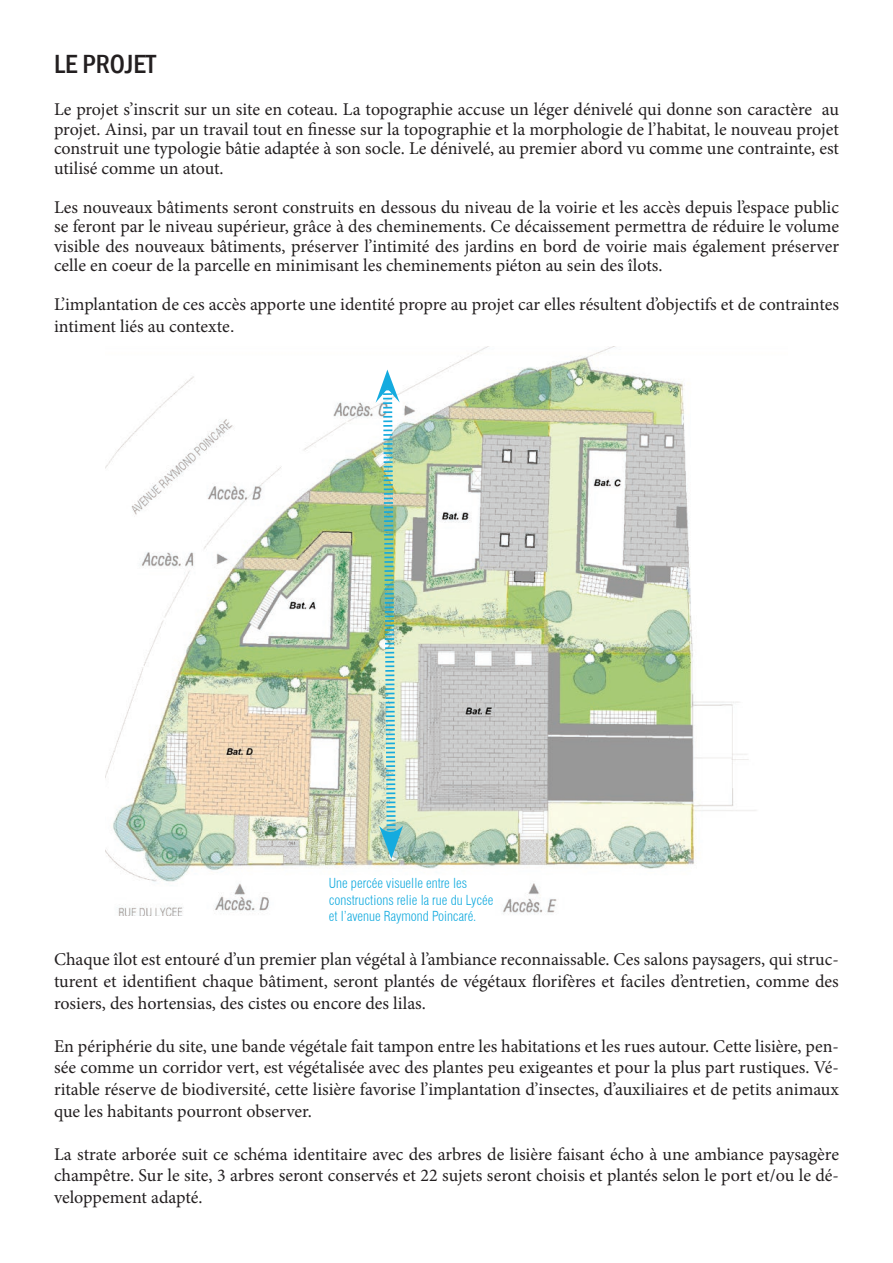
<style>
.page{position:relative;width:893px;height:1263px;background:#fff}
.page>*{position:absolute;margin:0;border:0;box-sizing:border-box;transform-origin:0 0}
.t1{font:500 condensed 27px "Franklin Gothic";color:#231f20}
.t2{font:18px/21.6px "Minion Pro";color:#231f20;text-align:justify}
.t3{font:300 condensed 13.5px/16.2px "Swiss 721 BT";color:#14abdf}
.s1{font-family:"Arial"}
</style>
<div class="page">
<img style="left:106px;top:346px;width:650px;height:569px">
<img style="left:376px;top:369px;width:27px;height:490px">
<h1 class="t1" style="left:54px;top:46px;width:91px">LEPROJET</h1>
<p class="t2" style="left:54px;top:100px;width:787px;line-height:19.5px">Le projet s’inscrit sur un site en coteau. La topographie accuse un léger dénivelé qui donne son caractère au projet. Ainsi, par un travail tout en finesse sur la topographie et la morphologie de l’habitat, le nouveau projet construit une typologie bâtie adaptée à son socle. Le dénivelé, au premier abord vu comme une contrainte, est utilisé comme un atout.</p>
<p class="t2" style="left:54px;top:197px;width:787px;line-height:19.5px">Les nouveaux bâtiments seront construits en dessous du niveau de la voirie et les accès depuis l’espace public se feront par le niveau supérieur, grâce à des cheminements. Ce décaissement permettra de réduire le volume visible des nouveaux bâtiments, préserver l’intimité des jardins en bord de voirie mais également préserver celle en coeur de la parcelle en minimisant les cheminements piéton au sein des îlots.</p>
<p class="t2" style="left:54px;top:294px;width:787px">L’implantation de ces accès apporte une identité propre au projet car elles résultent d’objectifs et de contraintes intiment liés au contexte<span class="s1">.</span></p>
<p class="t3" style="left:329px;top:875px;width:166px">Une percée visuelle entre les constructions relie la rue du Lycée et l’avenue Raymond Poincaré.</p>
<p class="t2" style="left:54px;top:949px;width:786px">Chaque îlot est entouré d’un premier plan végétal à l’ambiance reconnaissable. Ces salons paysagers, qui struc&shy;turent et identifient chaque bâtiment, seront plantés de végétaux florifères et faciles d’entretien, comme des rosiers, des hortensias, des cistes ou encore des lilas.</p>
<p class="t2" style="left:54px;top:1035px;width:786px">En périphérie du site, une bande végétale fait tampon entre les habitations et les rues autour. Cette lisière, pen&shy;sée comme un corridor vert, est végétalisée avec des plantes peu exigeantes et pour la plus part rustiques. Vé&shy;ritable réserve de biodiversité, cette lisière favorise l’implantation d’insectes, d’auxiliaires et de petits animaux que les habitants pourront observer.</p>
<p class="t2" style="left:54px;top:1143px;width:786px">La strate arborée suit ce schéma identitaire avec des arbres de lisière faisant écho à une ambiance paysagère champêtre. Sur le site, 3 arbres seront conservés et 22 sujets seront choisis et plantés selon le port et/ou le dé&shy;veloppement adapté.</p>
</div>
